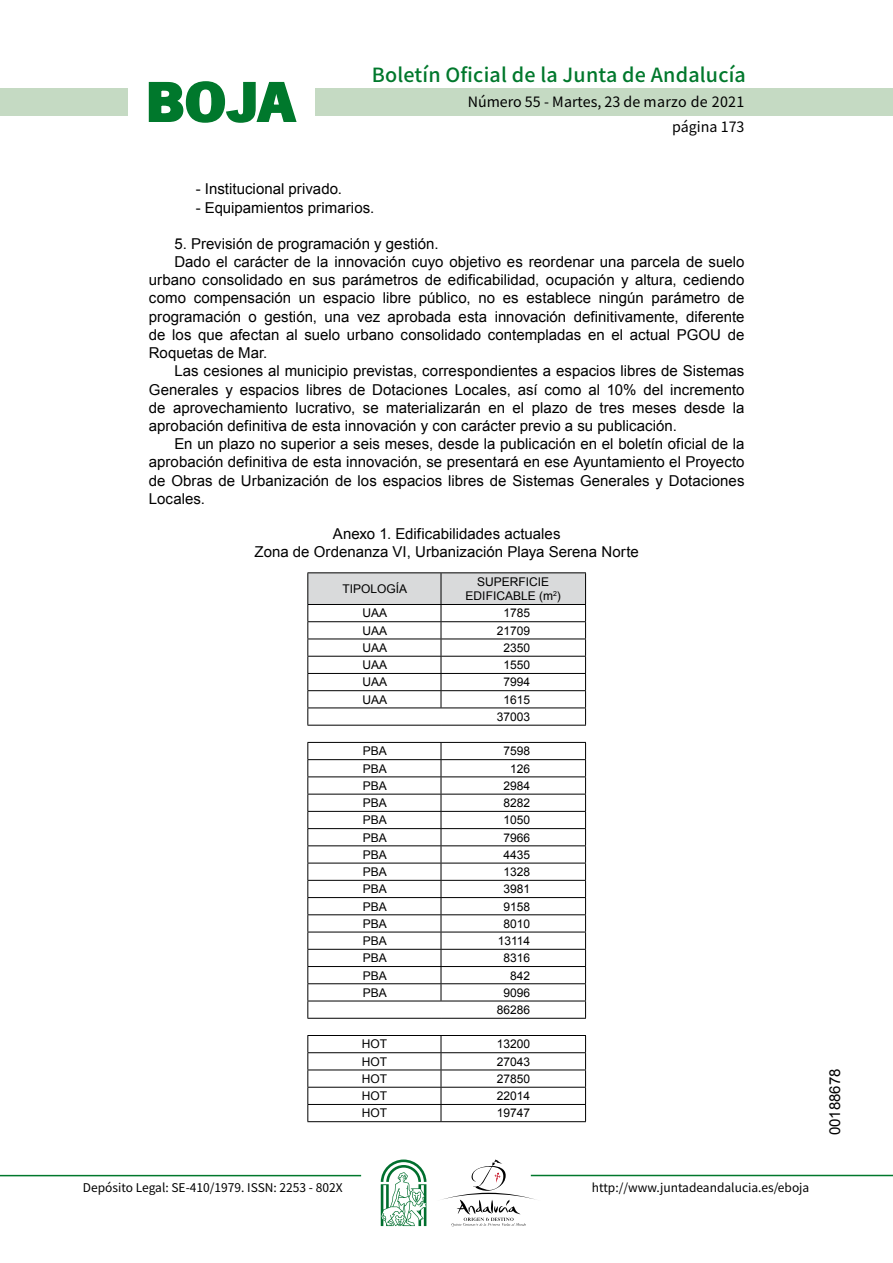
<style>
.page{position:relative;width:893px;height:1263px;background:#fff}
.page>*{position:absolute;margin:0;border:0;box-sizing:border-box;transform-origin:0 0}
.t1{font:700 57.75px "News Got T";color:#00782c;scale:1.14 1}
.t2{font:500 19.5px "Noto Sans HK";letter-spacing:.01em;color:#00782c}
.t3{font:15px/18.1px "Arial";color:#000;text-align:center}
.t4{font:14.25px/24.5px "Noto Sans HK";color:#000;text-align:right}
.t5{font:12px/17.2px "Arial";color:#000;text-align:center}
.t6{font:12px "Noto Sans HK";color:#000}
</style>
<div class="page">
<div style="left:315px;top:88px;width:577px;height:28px;background:#c5dac3"></div>
<div style="left:0;top:88px;width:128px;height:28px;background:#c5dac3"></div>
<hr style="left:0;top:1175px;width:361px;height:1px;background:#00782c">
<hr style="left:531px;top:1175px;width:361px;height:1px;background:#00782c">
<svg style="left:148px;top:81px;width:149px;height:42px"></svg>
<svg style="left:442px;top:1159px;width:100px;height:67px"></svg>
<svg style="left:381px;top:1160px;width:45px;height:66px"></svg>
<hr style="left:307px;top:572px;width:134px;height:1px;background:#000">
<hr style="left:441px;top:572px;width:145px;height:1px;background:#000">
<svg style="left:307px;top:573px;width:279px;height:152px"></svg>
<hr style="left:307px;top:759px;width:134px;height:1px;background:#000">
<hr style="left:441px;top:759px;width:145px;height:1px;background:#000">
<hr style="left:307px;top:777px;width:134px;height:1px;background:#000">
<hr style="left:441px;top:777px;width:145px;height:1px;background:#000">
<hr style="left:307px;top:794px;width:134px;height:1px;background:#000">
<hr style="left:441px;top:794px;width:145px;height:1px;background:#000">
<hr style="left:307px;top:811px;width:134px;height:1px;background:#000">
<hr style="left:441px;top:811px;width:145px;height:1px;background:#000">
<hr style="left:307px;top:828px;width:134px;height:1px;background:#000">
<hr style="left:441px;top:828px;width:145px;height:1px;background:#000">
<hr style="left:307px;top:845px;width:134px;height:1px;background:#000">
<hr style="left:441px;top:845px;width:145px;height:1px;background:#000">
<hr style="left:307px;top:863px;width:134px;height:1px;background:#000">
<hr style="left:441px;top:863px;width:145px;height:1px;background:#000">
<hr style="left:307px;top:880px;width:134px;height:1px;background:#000">
<hr style="left:441px;top:880px;width:145px;height:1px;background:#000">
<hr style="left:307px;top:897px;width:134px;height:1px;background:#000">
<hr style="left:441px;top:897px;width:145px;height:1px;background:#000">
<hr style="left:307px;top:914px;width:134px;height:1px;background:#000">
<hr style="left:441px;top:914px;width:145px;height:1px;background:#000">
<hr style="left:307px;top:932px;width:134px;height:1px;background:#000">
<hr style="left:441px;top:932px;width:145px;height:1px;background:#000">
<hr style="left:307px;top:949px;width:134px;height:1px;background:#000">
<hr style="left:441px;top:949px;width:145px;height:1px;background:#000">
<hr style="left:307px;top:966px;width:134px;height:1px;background:#000">
<hr style="left:441px;top:966px;width:145px;height:1px;background:#000">
<hr style="left:307px;top:983px;width:134px;height:1px;background:#000">
<hr style="left:441px;top:983px;width:145px;height:1px;background:#000">
<svg style="left:440px;top:743px;width:1px;height:258px"></svg>
<hr style="left:307px;top:1001px;width:134px;height:1px;background:#000">
<svg style="left:307px;top:743px;width:1px;height:275px"></svg>
<hr style="left:441px;top:1001px;width:145px;height:1px;background:#000">
<svg style="left:585px;top:743px;width:1px;height:275px"></svg>
<hr style="left:307px;top:1052px;width:134px;height:1px;background:#000">
<hr style="left:441px;top:1052px;width:145px;height:1px;background:#000">
<hr style="left:307px;top:1070px;width:134px;height:1px;background:#000">
<hr style="left:441px;top:1070px;width:145px;height:1px;background:#000">
<hr style="left:307px;top:1087px;width:134px;height:1px;background:#000">
<hr style="left:441px;top:1087px;width:145px;height:1px;background:#000">
<hr style="left:307px;top:1104px;width:134px;height:1px;background:#000">
<svg style="left:307px;top:1036px;width:1px;height:85px"></svg>
<hr style="left:441px;top:1104px;width:145px;height:1px;background:#000">
<svg style="left:440px;top:1036px;width:1px;height:85px"></svg>
<svg style="left:585px;top:1036px;width:1px;height:85px"></svg>
<hr style="left:307px;top:1121px;width:134px;height:1px;background:#000">
<hr style="left:441px;top:1121px;width:145px;height:1px;background:#000">
<hr style="left:307px;top:725px;width:134px;height:1px;background:#000">
<hr style="left:441px;top:725px;width:145px;height:1px;background:#000">
<hr style="left:307px;top:742px;width:134px;height:1px;background:#000">
<hr style="left:441px;top:742px;width:145px;height:1px;background:#000">
<hr style="left:307px;top:1018px;width:134px;height:1px;background:#000">
<hr style="left:441px;top:1018px;width:145px;height:1px;background:#000">
<hr style="left:307px;top:1035px;width:134px;height:1px;background:#000">
<hr style="left:441px;top:1035px;width:145px;height:1px;background:#000">
<h1 class="t1" style="left:145px;top:68px;width:133px">BOJA</h1>
<h2 class="t2" style="left:372px;top:64px;width:375px">Boletín Oficial de la Junta de Andalucía</h2>
<p class="t4" style="left:467px;top:90px;width:278px">Número 55 - Martes, 23 de marzo de 2021 página 173</p>
<p class="t3" style="left:196px;top:180px;width:148px">- Institucional privado.</p>
<p class="t3" style="left:196px;top:199px;width:180px">- Equipamientos primarios.</p>
<p class="t3" style="left:174px;top:235px;width:266px">5. Previsión de programación y gestión.</p>
<p class="t3" style="left:174px;top:253px;width:571px">Dado el carácter de la innovación cuyo objetivo es reordenar una parcela de suelo</p>
<p class="t3" style="left:149px;top:271px;width:597px">urbano consolidado en sus parámetros de edificabilidad, ocupación y altura, cediendo</p>
<p class="t3" style="left:149px;top:289px;width:597px">como compensación un espacio libre público, no es establece ningún parámetro de</p>
<p class="t3" style="left:149px;top:307px;width:597px">programación o gestión, una vez aprobada esta innovación definitivamente, diferente</p>
<p class="t3" style="left:149px;top:326px;width:597px">de los que afectan al suelo urbano consolidado contempladas en el actual PGOU de</p>
<p class="t3" style="left:149px;top:344px;width:120px">Roquetas de Mar.</p>
<p class="t3" style="left:174px;top:362px;width:571px">Las cesiones al municipio previstas, correspondientes a espacios libres de Sistemas</p>
<p class="t3" style="left:149px;top:380px;width:597px">Generales y espacios libres de Dotaciones Locales, así como al 10% del incremento</p>
<p class="t3" style="left:149px;top:399px;width:597px">de aprovechamiento lucrativo, se materializarán en el plazo de tres meses desde la</p>
<p class="t3" style="left:149px;top:417px;width:529px">aprobación definitiva de esta innovación y con carácter previo a su publicación.</p>
<p class="t3" style="left:174px;top:435px;width:571px">En un plazo no superior a seis meses, desde la publicación en el boletín oficial de la</p>
<p class="t3" style="left:149px;top:453px;width:597px">aprobación definitiva de esta innovación, se presentará en ese Ayuntamiento el Proyecto</p>
<p class="t3" style="left:149px;top:471px;width:597px">de Obras de Urbanización de los espacios libres de Sistemas Generales y Dotaciones</p>
<p class="t3" style="left:149px;top:490px;width:58px">Locales.</p>
<p class="t3" style="left:254px;top:525px;width:386px">Anexo 1. Edificabilidades actuales<br>Zona de Ordenanza VI, Urbanización Playa Serena Norte</p>
<p class="t5" style="left:342px;top:580px;width:66px">TIPOLOGÍA</p>
<p class="t5" style="left:465px;top:575px;width:97px;line-height:14.4px">SUPERFICIE<br>EDIFICABLE (m<sup>2</sup>)</p>
<p class="t5" style="left:362px;top:605px;width:26px">UAA</p>
<p class="t5" style="left:503px;top:605px;width:28px">1785</p>
<p class="t5" style="left:362px;top:622px;width:26px">UAA</p>
<p class="t5" style="left:497px;top:622px;width:35px">21709</p>
<p class="t5" style="left:362px;top:639px;width:26px">UAA</p>
<p class="t5" style="left:503px;top:639px;width:28px">2350</p>
<p class="t5" style="left:362px;top:656px;width:26px">UAA</p>
<p class="t5" style="left:503px;top:656px;width:28px">1550</p>
<p class="t5" style="left:362px;top:674px;width:26px">UAA</p>
<p class="t5" style="left:503px;top:674px;width:28px">7994</p>
<p class="t5" style="left:362px;top:691px;width:26px">UAA</p>
<p class="t5" style="left:497px;top:691px;width:35px">1615<br>37003</p>
<p class="t5" style="left:363px;top:743px;width:26px">PBA</p>
<p class="t5" style="left:503px;top:743px;width:28px">7598</p>
<p class="t5" style="left:363px;top:760px;width:26px">PBA</p>
<p class="t5" style="left:510px;top:760px;width:22px">126</p>
<p class="t5" style="left:363px;top:777px;width:26px">PBA</p>
<p class="t5" style="left:503px;top:777px;width:28px">2984</p>
<p class="t5" style="left:363px;top:794px;width:26px">PBA</p>
<p class="t5" style="left:503px;top:794px;width:28px">8282</p>
<p class="t5" style="left:363px;top:812px;width:26px">PBA</p>
<p class="t5" style="left:503px;top:812px;width:28px">1050</p>
<p class="t5" style="left:363px;top:829px;width:26px">PBA</p>
<p class="t5" style="left:503px;top:829px;width:28px">7966</p>
<p class="t5" style="left:363px;top:846px;width:26px">PBA</p>
<p class="t5" style="left:503px;top:846px;width:28px">4435</p>
<p class="t5" style="left:363px;top:863px;width:26px">PBA</p>
<p class="t5" style="left:503px;top:863px;width:28px">1328</p>
<p class="t5" style="left:363px;top:881px;width:26px">PBA</p>
<p class="t5" style="left:503px;top:881px;width:28px">3981</p>
<p class="t5" style="left:363px;top:898px;width:26px">PBA</p>
<p class="t5" style="left:503px;top:898px;width:28px">9158</p>
<p class="t5" style="left:363px;top:915px;width:26px">PBA</p>
<p class="t5" style="left:503px;top:915px;width:28px">8010</p>
<p class="t5" style="left:363px;top:932px;width:26px">PBA</p>
<p class="t5" style="left:497px;top:932px;width:34px">13114</p>
<p class="t5" style="left:363px;top:950px;width:26px">PBA</p>
<p class="t5" style="left:503px;top:950px;width:28px">8316</p>
<p class="t5" style="left:363px;top:967px;width:26px">PBA</p>
<p class="t5" style="left:510px;top:967px;width:22px">842</p>
<p class="t5" style="left:363px;top:984px;width:26px">PBA</p>
<p class="t5" style="left:497px;top:984px;width:35px">9096<br>86286</p>
<p class="t5" style="left:362px;top:1036px;width:27px">HOT</p>
<p class="t5" style="left:497px;top:1036px;width:35px">13200</p>
<p class="t5" style="left:362px;top:1053px;width:27px">HOT</p>
<p class="t5" style="left:497px;top:1053px;width:35px">27043</p>
<p class="t5" style="left:362px;top:1070px;width:27px">HOT</p>
<p class="t5" style="left:497px;top:1070px;width:35px">27850</p>
<p class="t5" style="left:362px;top:1088px;width:27px">HOT</p>
<p class="t5" style="left:497px;top:1088px;width:35px">22014</p>
<p class="t5" style="left:362px;top:1105px;width:27px">HOT</p>
<p class="t5" style="left:497px;top:1105px;width:35px">19747</p>
<p class="t6" style="left:83px;top:1181px;width:261px">Depósito Legal: SE-410/1979. ISSN: 2253 - 802X</p>
<p class="t6" style="left:592px;top:1181px;width:219px">http://www.juntadeandalucia.es/eboja</p>
<p class="t3" style="left:826px;top:1135px;width:68px;rotate:-90deg">00188678</p>
</div>
